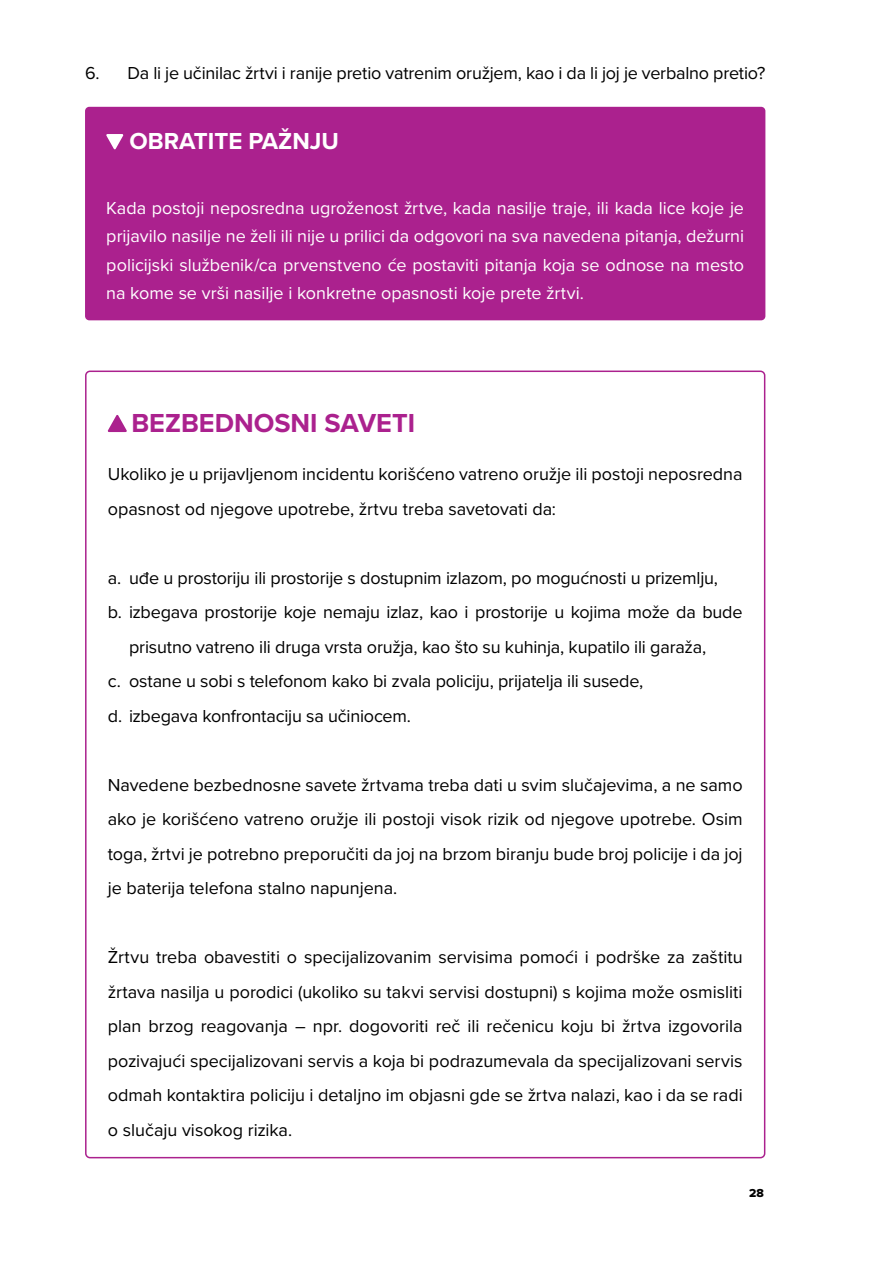
<style>
.page{position:relative;width:893px;height:1263px;background:#fff}
.page>*{position:absolute;margin:0;border:0;box-sizing:border-box;transform-origin:0 0}
.t1{font:700 27px "Proxima Nova";color:#ab218e}
.t2{font:700 24px "Proxima Nova";color:#fff}
.t3{font:18px/34.5px "Proxima Nova";letter-spacing:-.01em;color:#000;text-align:justify}
.t4{font:18px/28.5px "Proxima Nova";color:#fff;text-align:justify}
.t5{font:12px "Proxima Nova Extrabld";color:#000}
</style>
<div class="page">
<div style="left:85px;top:107px;width:680px;height:213px;background:#ab218e;border-radius:4px"></div>
<svg style="left:106px;top:134px;width:18px;height:16px"></svg>
<svg style="left:107px;top:415px;width:20px;height:17px"></svg>
<p class="t3" style="left:85px;top:55px;width:682px">6. Da li je učinilac žrtvi i ranije pretio vatrenim oružjem, kao i da li joj je verbalno pretio?</p>
<h2 class="t2" style="left:129px;top:123px;width:211px">OBRATITE PAŽNJU</h2>
<p class="t4" style="left:106px;top:193px;width:639px">Kada postoji neposredna ugroženost žrtve, kada nasilje traje, ili kada lice koje je prijavilo nasilje ne želi ili nije u prilici da odgovori na sva navedena pitanja, dežurni policijski službenik/ca prvenstveno će postaviti pitanja koja se odnose na mesto na kome se vrši nasilje i konkretne opasnosti koje prete žrtvi.</p>
<h1 class="t1" style="left:131px;top:403px;width:285px">BEZBEDNOSNI SAVETI</h1>
<p class="t3" style="left:108px;top:456px;width:636px">Ukoliko je u prijavljenom incidentu korišćeno vatreno oružje ili postoji neposredna opasnost od njegove upotrebe, žrtvu treba savetovati da:</p>
<p class="t3" style="left:108px;top:559px;width:612px">a. uđe u prostoriju ili prostorije s dostupnim izlazom, po mogućnosti u prizemlju,</p>
<p class="t3" style="left:108px;top:594px;width:636px">b. izbegava prostorije koje nemaju izlaz, kao i prostorije u kojima može da bude</p>
<p class="t3" style="left:129px;top:628px;width:579px">prisutno vatreno ili druga vrsta oružja, kao što su kuhinja, kupatilo ili garaža,</p>
<p class="t3" style="left:108px;top:663px;width:537px">c. ostane u sobi s telefonom kako bi zvala policiju, prijatelja ili susede,</p>
<p class="t3" style="left:108px;top:697px;width:305px">d. izbegava konfrontaciju sa učiniocem.</p>
<p class="t3" style="left:108px;top:766px;width:636px">Navedene bezbednosne savete žrtvama treba dati u svim slučajevima, a ne samo ako je korišćeno vatreno oružje ili postoji visok rizik od njegove upotrebe. Osim toga, žrtvi je potrebno preporučiti da joj na brzom biranju bude broj policije i da joj je baterija telefona stalno napunjena.</p>
<p class="t3" style="left:108px;top:939px;width:636px">Žrtvu treba obavestiti o specijalizovanim servisima pomoći i podrške za zaštitu žrtava nasilja u porodici (ukoliko su takvi servisi dostupni) s kojima može osmisliti plan brzog reagovanja – npr. dogovoriti reč ili rečenicu koju bi žrtva izgovorila pozivajući specijalizovani servis a koja bi podrazumevala da specijalizovani servis odmah kontaktira policiju i detaljno im objasni gde se žrtva nalazi, kao i da se radi o slučaju visokog rizika.</p>
<p class="t5" style="left:749px;top:1184px;width:16px">28</p>
</div>
